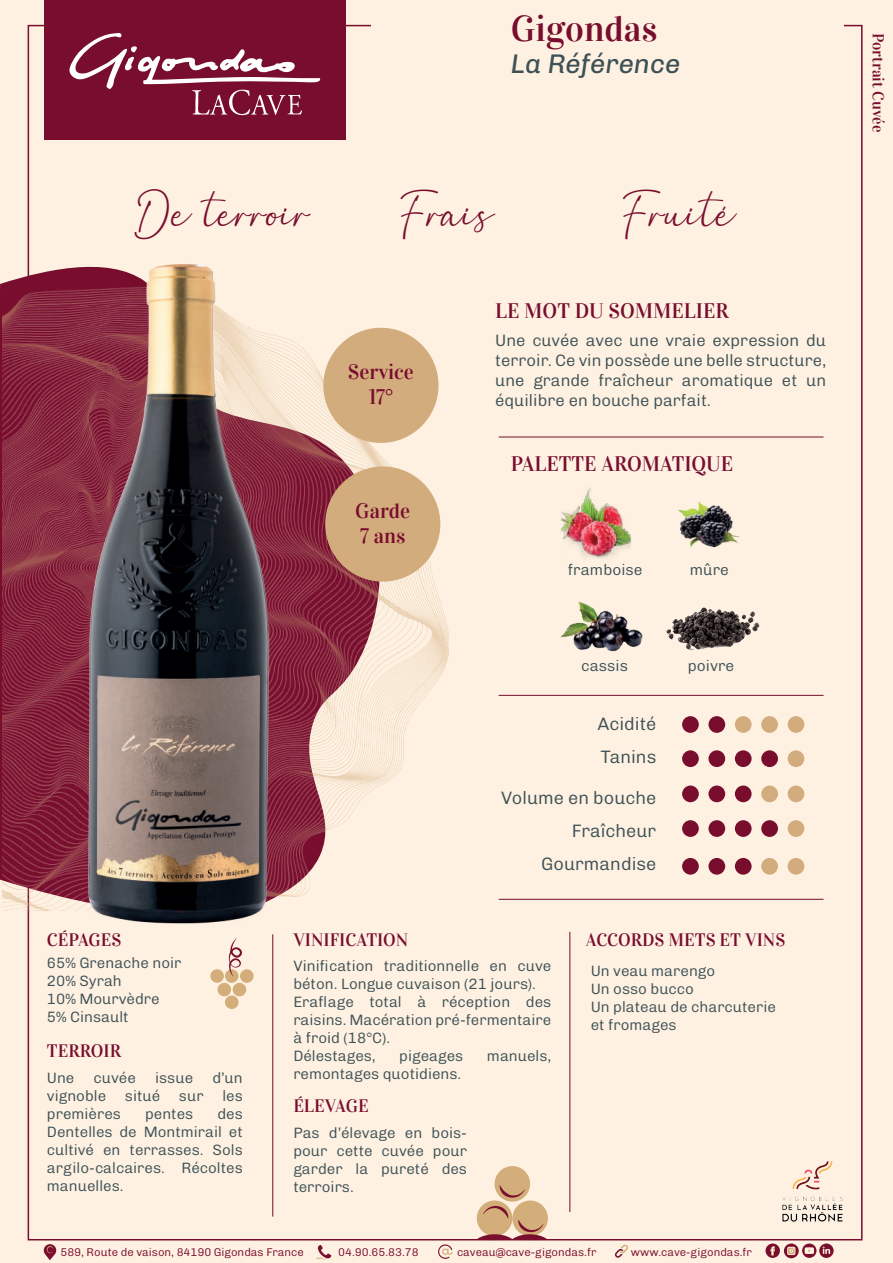
<style>
.page{position:relative;width:893px;height:1263px;background:#fef1e1}
.page>*{position:absolute;margin:0;border:0;box-sizing:border-box;transform-origin:0 0}
.t1{font:36px "Vidaloka";color:#780d2e}
.t2{font:31.5px "Balista";color:#780d2e}
.t3{font:31.5px "Balista";color:#7a0e2e}
.t4{font:italic 27px "Chivo";color:#3e5157}
.t5{font:21px/25.2px "Vidaloka";color:#780d2f;text-align:center}
.t6{font:18px "Vidaloka";color:#780d2f}
.t7{font:300 18px/32.5px "Chivo";color:#3e5157;text-align:right}
.t8{font:300 16.5px/19.8px "Chivo";color:#3e5157;text-align:justify}
.t9{font:15.9px "Vidaloka";color:#780d2e}
.t10{font:300 15.45px "Chivo";color:#3e5157}
.t11{font:300 15px/18px "Chivo";color:#3e5157}
.t12{font:300 11.25px "Chivo";color:#7a0e2e}
</style>
<div class="page">
<img style="left:412px;top:337px;width:36px;height:377px">
<hr style="left:499px;top:437px;width:324px;height:1px;background:#780d2e">
<hr style="left:499px;top:695px;width:324px;height:1px;background:#780d2e">
<hr style="left:499px;top:899px;width:324px;height:1px;background:#780d2e">
<div style="left:682px;top:716px;width:17px;height:17px;background:#780d2e;border-radius:50%"></div>
<div style="left:708px;top:716px;width:17px;height:17px;background:#780d2e;border-radius:50%"></div>
<div style="left:735px;top:716px;width:17px;height:17px;background:#d3ac7d;border-radius:50%"></div>
<div style="left:761px;top:716px;width:17px;height:17px;background:#d3ac7d;border-radius:50%"></div>
<div style="left:788px;top:716px;width:16px;height:17px;background:#d3ac7d;border-radius:50%"></div>
<div style="left:682px;top:750px;width:17px;height:17px;background:#780d2e;border-radius:50%"></div>
<div style="left:708px;top:750px;width:17px;height:17px;background:#780d2e;border-radius:50%"></div>
<div style="left:735px;top:750px;width:17px;height:17px;background:#780d2e;border-radius:50%"></div>
<div style="left:761px;top:750px;width:17px;height:17px;background:#780d2e;border-radius:50%"></div>
<div style="left:788px;top:750px;width:16px;height:17px;background:#d3ac7d;border-radius:50%"></div>
<div style="left:682px;top:785px;width:17px;height:17px;background:#780d2e;border-radius:50%"></div>
<div style="left:708px;top:785px;width:17px;height:17px;background:#780d2e;border-radius:50%"></div>
<div style="left:735px;top:785px;width:17px;height:17px;background:#780d2e;border-radius:50%"></div>
<div style="left:761px;top:785px;width:17px;height:17px;background:#d3ac7d;border-radius:50%"></div>
<div style="left:788px;top:785px;width:16px;height:17px;background:#d3ac7d;border-radius:50%"></div>
<div style="left:682px;top:820px;width:17px;height:17px;background:#780d2e;border-radius:50%"></div>
<div style="left:708px;top:820px;width:17px;height:17px;background:#780d2e;border-radius:50%"></div>
<div style="left:735px;top:820px;width:17px;height:17px;background:#780d2e;border-radius:50%"></div>
<div style="left:761px;top:820px;width:17px;height:17px;background:#780d2e;border-radius:50%"></div>
<div style="left:788px;top:820px;width:16px;height:17px;background:#d3ac7d;border-radius:50%"></div>
<div style="left:682px;top:858px;width:17px;height:17px;background:#780d2e;border-radius:50%"></div>
<div style="left:708px;top:858px;width:17px;height:17px;background:#780d2e;border-radius:50%"></div>
<div style="left:735px;top:858px;width:17px;height:17px;background:#780d2e;border-radius:50%"></div>
<div style="left:761px;top:858px;width:17px;height:17px;background:#d3ac7d;border-radius:50%"></div>
<div style="left:788px;top:858px;width:16px;height:17px;background:#d3ac7d;border-radius:50%"></div>
<div style="left:44px;top:0;width:302px;height:139px;background:#780d2e"></div>
<hr style="left:272px;top:934px;width:1px;height:282px;background:#780d2e">
<hr style="left:569px;top:932px;width:1px;height:280px;background:#780d2e">
<div style="left:323px;top:328px;width:115px;height:115px;background:#d3ac7d;border-radius:50%"></div>
<svg style="left:69px;top:33px;width:252px;height:83px"></svg>
<div style="left:325px;top:466px;width:115px;height:116px;background:#d3ac7d;border-radius:50%"></div>
<svg style="left:44px;top:1244px;width:12px;height:16px"></svg>
<svg style="left:438px;top:1244px;width:15px;height:15px"></svg>
<svg style="left:615px;top:1244px;width:13px;height:14px"></svg>
<svg style="left:316px;top:1245px;width:15px;height:14px"></svg>
<svg style="left:765px;top:1243px;width:69px;height:15px"></svg>
<div style="left:477px;top:1200px;width:35px;height:36px;background:#d3ad7a;border-radius:50%"></div>
<svg style="left:512px;top:1200px;width:36px;height:36px"></svg>
<div style="left:495px;top:1166px;width:35px;height:36px;background:#d3ad7a;border-radius:50%"></div>
<svg style="left:499px;top:1185px;width:26px;height:13px"></svg>
<svg style="left:477px;top:1206px;width:70px;height:34px"></svg>
<div style="left:210px;top:969px;width:14px;height:14px;background:#d3ad7a;border-radius:50%"></div>
<div style="left:225px;top:969px;width:14px;height:14px;background:#d3ad7a;border-radius:50%"></div>
<div style="left:240px;top:969px;width:14px;height:14px;background:#d3ad7a;border-radius:50%"></div>
<div style="left:218px;top:983px;width:13px;height:13px;background:#d3ad7a;border-radius:50%"></div>
<div style="left:233px;top:983px;width:13px;height:13px;background:#d3ad7a;border-radius:50%"></div>
<div style="left:225px;top:995px;width:14px;height:14px;background:#d3ad7a;border-radius:50%"></div>
<svg style="left:229px;top:939px;width:13px;height:37px"></svg>
<img style="left:561px;top:488px;width:71px;height:70px">
<img style="left:678px;top:502px;width:62px;height:46px">
<img style="left:560px;top:602px;width:66px;height:50px">
<img style="left:626px;top:607px;width:134px;height:43px">
<img style="left:763px;top:1161px;width:98px;height:79px">
<img style="left:0;top:235px;width:412px;height:704px">
<h1 class="t1" style="left:511px;top:7px;width:148px">Gigondas</h1>
<h3 class="t4" style="left:511px;top:43px;width:171px">La Référence</h3>
<h2 class="t2" style="left:133px;top:196px;width:181px">De terroir</h2>
<h2 class="t2" style="left:399px;top:196px;width:97px">Frais</h2>
<h2 class="t3" style="left:622px;top:196px;width:116px">Fruité</h2>
<h3 class="t5" style="left:348px;top:359px;width:68px">Service<br>17°</h3>
<h3 class="t5" style="left:355px;top:498px;width:56px;text-align:left">Garde<br>7 ans</h3>
<p class="t6" style="left:47px;top:929px;width:76px">CÉPAGES</p>
<p class="t6" style="left:293px;top:929px;width:116px">VINIFICATION</p>
<h3 class="t5" style="left:495px;top:299px;width:235px">LE MOT DU SOMMELIER</h3>
<p class="t8" style="left:495px;top:330px;width:332px">Une cuvée avec une vraie expression du terroir. Ce vin possède une belle structure, une grande fraîcheur aromatique et un équilibre en bouche parfait.</p>
<h3 class="t5" style="left:511px;top:451px;width:224px">PALETTE AROMATIQUE</h3>
<p class="t10" style="left:568px;top:558px;width:76px">framboise</p>
<p class="t10" style="left:690px;top:558px;width:41px">mûre</p>
<p class="t10" style="left:581px;top:654px;width:48px">cassis</p>
<p class="t10" style="left:688px;top:654px;width:48px">poivre</p>
<p class="t7" style="left:597px;top:707px;width:60px">Acidité</p>
<p class="t7" style="left:600px;top:740px;width:58px">Tanins</p>
<p class="t7" style="left:501px;top:780px;width:157px">Volume en bouche</p>
<p class="t7" style="left:541px;top:814px;width:117px">Fraîcheur<br>Gourmandise</p>
<p class="t6" style="left:586px;top:929px;width:201px">ACCORDS METS ET VINS</p>
<p class="t11" style="left:47px;top:953px;width:136px">65% Grenache noir<br>20% Syrah<br>10% Mourvèdre<br>5% Cinsault</p>
<p class="t11" style="left:293px;top:956px;width:259px">Vinification traditionnelle en cuve béton. Longue cuvaison (21 jours).<br>Eraflage total à réception des raisins. Macération pré-fermentaire à froid (18°C).<br>Délestages,</p>
<p class="t6" style="left:47px;top:1040px;width:76px">TERROIR</p>
<p class="t11" style="left:399px;top:1046px;width:66px">pigeages</p>
<p class="t11" style="left:487px;top:1046px;width:66px">manuels,</p>
<p class="t11" style="left:293px;top:1064px;width:169px">remontages quotidiens.</p>
<p class="t11" style="left:47px;top:1068px;width:29px">Une</p>
<p class="t11" style="left:94px;top:1068px;width:44px">cuvée</p>
<p class="t11" style="left:155px;top:1068px;width:40px">issue</p>
<p class="t11" style="left:47px;top:1068px;width:197px;text-align:justify;text-indent:165px">d’un vignoble situé sur les premières</p>
<p class="t6" style="left:293px;top:1095px;width:77px">ÉLEVAGE</p>
<p class="t11" style="left:47px;top:1104px;width:197px;text-align:justify;text-indent:170px">des Dentelles de Montmirail et cultivé en terrasses. Sols argilo-calcaires. Récoltes manuelles.</p>
<p class="t11" style="left:145px;top:1104px;width:50px">pentes</p>
<p class="t11" style="left:293px;top:1123px;width:175px;text-align:justify">Pas d’élevage en bois&shy;pour cette cuvée pour garder la pureté des terroirs.</p>
<p class="t11" style="left:591px;top:961px;width:187px">Un veau marengo<br>Un osso bucco<br>Un plateau de charcuterie et fromages</p>
<p class="t12" style="left:60px;top:1243px;width:245px">589, Route de vaison, 84190 Gigondas France</p>
<p class="t12" style="left:338px;top:1243px;width:82px">04.90.65.83.78</p>
<p class="t12" style="left:457px;top:1243px;width:141px">caveau@cave-gigondas.fr</p>
<p class="t12" style="left:631px;top:1243px;width:123px">www.cave-gigondas.fr</p>
<p class="t9" style="left:888px;top:33px;width:101px;rotate:90deg">Portrait Cuvée</p>
</div>
